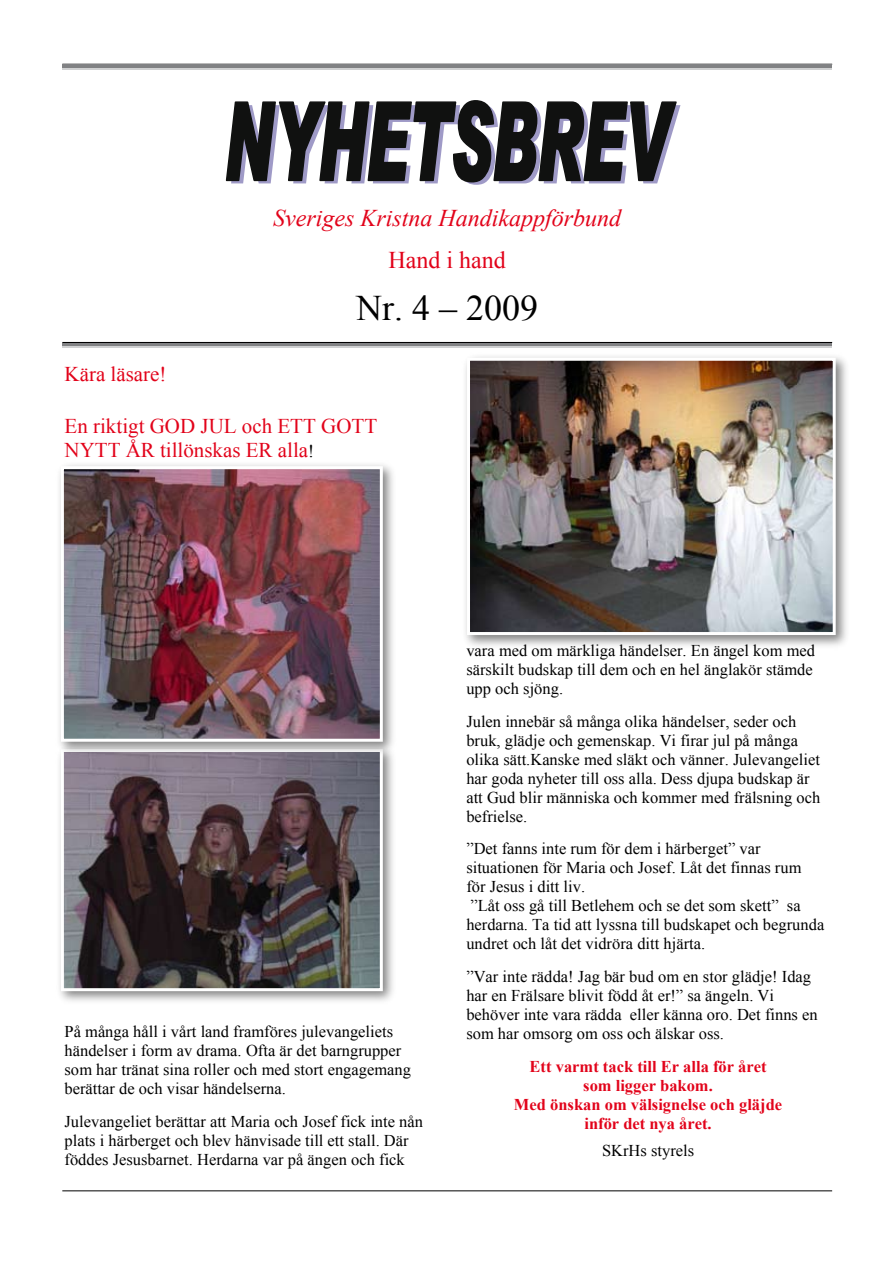
<style>
.page{position:relative;width:893px;height:1263px;background:#fff}
.page>*{position:absolute;margin:0;border:0;box-sizing:border-box;transform-origin:0 0}
.t1{font:36px "Times New Roman";color:#000}
.t2{font:italic 24px "Times New Roman";color:#e2031a}
.t3{font:24px "Times New Roman";color:#e2031a}
.t4{font:21px/24.2px "Times New Roman";color:#e2031a}
.t5{font:16.5px/19px "Times New Roman";color:#000}
.t6{font:700 16.5px/19px "Times New Roman";color:#e2031a;text-align:center}
.s1{font-size:18px;color:#000}
</style>
<div class="page">
<hr style="left:62px;top:64px;width:770px;height:1px;background:#000">
<hr style="left:62px;top:65px;width:770px;height:3px;background:#818284">
<hr style="left:62px;top:68px;width:770px;height:1px;background:#d0d1d2">
<hr style="left:62px;top:342px;width:770px;height:1px;background:#000">
<hr style="left:62px;top:343px;width:770px;height:3px;background:#818284">
<hr style="left:62px;top:346px;width:770px;height:1px;background:#d0d1d2">
<hr style="left:62px;top:1190px;width:770px;height:1px;background:#000">
<svg style="left:225px;top:100px;width:455px;height:85px"></svg>
<div style="left:55px;top:743px;width:344px;height:264px;background:#000;opacity:.5"></div>
<img style="left:65px;top:756px;width:314px;height:231px">
<div style="left:61px;top:749px;width:322px;height:242px;border:3px solid #fff"></div>
<div style="left:55px;top:460px;width:344px;height:296px;background:#000;opacity:.5"></div>
<img style="left:65px;top:470px;width:314px;height:268px">
<div style="left:61px;top:466px;width:322px;height:276px;border:3px solid #fff"></div>
<div style="left:461px;top:352px;width:389px;height:298px;background:#000;opacity:.5"></div>
<img style="left:471px;top:362px;width:361px;height:269px">
<div style="left:467px;top:358px;width:369px;height:277px;border:3px solid #fff"></div>
<h2 class="t2" style="left:273px;top:202px;width:349px">Sveriges Kristna Handikappförbund</h2>
<h2 class="t3" style="left:388px;top:243px;width:119px">Hand i hand</h2>
<h1 class="t1" style="left:356px;top:284px;width:183px">Nr. 4 – 2009</h1>
<p class="t4" style="left:65px;top:361px;width:103px">Kära läsare!</p>
<p class="t4" style="left:65px;top:413px;width:314px">En riktigt GOD JUL och ETT GOTT<br>NYTT ÅR tillönskas ER alla<span class="s1">!</span></p>
<p class="t5" style="left:65px;top:1021px;width:348px">På många håll i vårt land framföres julevangeliets händelser i form av drama. Ofta är det barngrupper som har tränat sina roller och med stort engagemang berättar de och visar händelserna.</p>
<p class="t5" style="left:65px;top:1111px;width:360px">Julevangeliet berättar att Maria och Josef fick inte nån plats i härberget och blev hänvisade till ett stall. Där föddes Jesusbarnet. Herdarna var på ängen och fick</p>
<p class="t5" style="left:466px;top:641px;width:350px">vara med om märkliga händelser. En ängel kom med särskilt budskap till dem och en hel änglakör stämde upp och sjöng.</p>
<p class="t5" style="left:466px;top:711px;width:355px">Julen innebär så många olika händelser, seder och bruk, glädje och gemenskap. Vi firar jul på många olika sätt.Kanske med släkt och vänner. Julevangeliet har goda nyheter till oss alla. Dess djupa budskap är att Gud blir människa och kommer med frälsning och befrielse.</p>
<p class="t5" style="left:466px;top:839px;width:359px">”Det fanns inte rum för dem i härberget” var situationen för Maria och Josef. Låt det finnas rum för Jesus i ditt liv.<br>”Låt oss gå till Betlehem och se det som skett” sa herdarna. Ta tid att lyssna till budskapet och begrunda undret och låt det vidröra ditt hjärta.</p>
<p class="t5" style="left:466px;top:967px;width:353px">”Var inte rädda! Jag bär bud om en stor glädje! Idag har en Frälsare blivit född åt er!” sa ängeln. Vi behöver inte vara rädda eller känna oro. Det finns en som har omsorg om oss och älskar oss.</p>
<p class="t6" style="left:514px;top:1056px;width:270px">Ett varmt tack till Er alla för året som ligger bakom.<br>Med önskan om välsignelse och gläjde inför det nya året.</p>
<p class="t5" style="left:602px;top:1141px;width:94px">SKrHs styrels</p>
</div>
